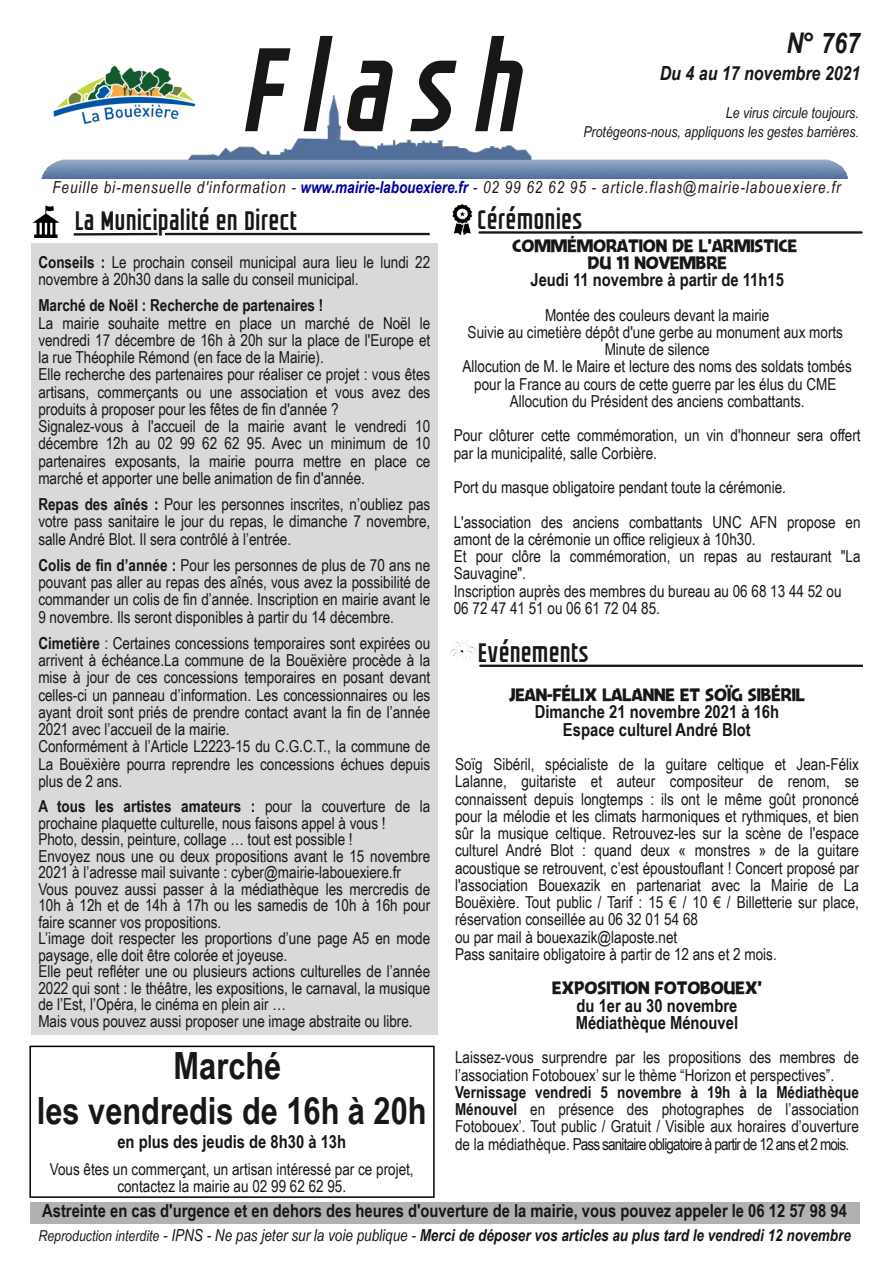
<style>
.page{position:relative;width:893px;height:1263px;background:#fff}
.page>*{position:absolute;margin:0;border:0;box-sizing:border-box;transform-origin:0 0}
.t1{font:italic 120px "GROTESKIA";letter-spacing:.145em;color:#181715}
.t2{font:700 37.5px/45px "Arial Narrow";color:#181715;text-align:center}
.t3{font:italic 700 28.5px "Arial Narrow";color:#181715}
.t4{font:27px "GROTESKIA";color:#181715}
.t5{font:italic 700 19.5px "Arial Narrow";color:#181715}
.t6{font:700 18px/17.2px "Arial Narrow";color:#181715;text-align:center}
.t7{font:18px/17.2px "Jengle Jungallery";color:#181715;text-align:center}
.t8{font:16.5px/17.2px "Arial Narrow";color:#181715}
.t9{font:italic 700 16.5px "Arial Narrow";color:#181715}
.t10{font:italic 16.5px "Arial Narrow";letter-spacing:.06em;color:#181715}
.t11{font:700 16.5px "Arial Narrow";color:#181715}
.t12{font:italic 15px/18.8px "Arial Narrow";letter-spacing:.005em;color:#181715;text-align:right}
.s1{font-family:"Arial";font-style:normal;font-size:12px}
.s2{font-weight:700;color:#009}
.s3{font-weight:700}
.s4{font-weight:400;font-size:15px}
.s5{font-weight:400}
</style>
<div class="page">
<div style="left:31px;top:244px;width:407px;height:791px;background:#d9d9d9"></div>
<img style="left:41px;top:65px;width:807px;height:113px">
<img style="left:32px;top:206px;width:28px;height:32px">
<hr style="left:74px;top:233px;width:83px;height:3px;background:#181715">
<hr style="left:165px;top:233px;width:265px;height:2px;background:#181715">
<img style="left:53px;top:66px;width:143px;height:60px">
<div style="left:30px;top:1202px;width:830px;height:21px;background:#b1b1b0"></div>
<img style="left:450px;top:639px;width:27px;height:21px">
<hr style="left:480px;top:665px;width:382px;height:2px;background:#181715">
<div style="left:29px;top:1045px;width:406px;height:153px;border:2px solid #000"></div>
<img style="left:452px;top:204px;width:21px;height:31px">
<hr style="left:479px;top:231px;width:383px;height:3px;background:#181715">
<h1 class="t1" style="left:245px;top:41px;width:281px">Flash</h1>
<h3 class="t3" style="left:786px;top:26px;width:75px">N° 767</h3>
<p class="t5" style="left:660px;top:61px;width:202px">Du 4 au 17 novembre 2021</p>
<p class="t12" style="left:583px;top:104px;width:277px">Le virus circule toujours.<br>Protégeons-nous, appliquons les gestes barrières<span class="s1">.</span></p>
<p class="t10" style="left:52px;top:177px;width:790px">Feuille bi-mensuelle d'information - <span class="s2">www.mairie-labouexiere.fr</span> - 02 99 62 62 95 - article.flash@mairie-labouexiere.fr</p>
<h3 class="t4" style="left:76px;top:210px;width:224px">La Municipalité en Direct</h3>
<p class="t8" style="left:38px;top:253px;width:393px"><span class="s3">Conseils :</span> Le prochain conseil municipal aura lieu le lundi 22 novembre à 20h30 dans la salle du conseil municipal.</p>
<p class="t11" style="left:38px;top:296px;width:286px">Marché de Noël : Recherche de partenaires !</p>
<p class="t8" style="left:38px;top:314px;width:393px">La mairie souhaite mettre en place un marché de Noël le vendredi 17 décembre de 16h à 20h sur la place de l'Europe et la rue Théophile Rémond (en face de la Mairie).<br>Elle recherche des partenaires pour réaliser ce projet : vous êtes artisans, commerçants ou une association et vous avez des produits à proposer pour les fêtes de fin d'année ?<br>Signalez-vous à l'accueil de la mairie avant le vendredi 10 décembre 12h au 02 99 62 62 95. Avec un minimum de 10 partenaires exposants, la mairie pourra mettre en place ce marché et apporter une belle animation de fin d'année.</p>
<p class="t8" style="left:38px;top:495px;width:393px;text-align:justify"><span class="s3">Repas des aînés :</span> Pour les personnes inscrites, n’oubliez pas votre pass sanitaire le jour du repas, le dimanche 7 novembre, salle André Blot. Il sera contrôlé à l’entrée.</p>
<p class="t8" style="left:38px;top:556px;width:393px;text-align:justify"><span class="s3">Colis de fin d’année :</span> Pour les personnes de plus de 70 ans ne pouvant pas aller au repas des aînés, vous avez la possibilité de commander un colis de fin d’année. Inscription en mairie avant le 9 novembre. Ils seront disponibles à partir du 14 décembre.</p>
<p class="t8" style="left:38px;top:634px;width:393px"><span class="s3">Cimetière</span> : Certaines concessions temporaires sont expirées ou arrivent à échéance.La commune de la Bouëxière procède à la mise à jour de ces concessions temporaires en posant devant celles-ci un panneau d’information. Les concessionnaires ou les ayant droit sont priés de prendre contact avant la fin de l’année 2021 avec l’accueil de la mairie.<br>Conformément à l’Article L2223-15 du C.G.C.T., la commune de La Bouëxière pourra reprendre les concessions échues depuis plus de 2 ans.</p>
<p class="t8" style="left:38px;top:798px;width:393px;line-height:16.5px"><span class="s3">A tous les artistes amateurs :</span> pour la couverture de la prochaine plaquette culturelle, nous faisons appel à vous !<br>Photo, dessin, peinture, collage … tout est possible !<br>Envoyez nous une ou deux propositions avant le 15 novembre 2021 à l’adresse mail suivante : cyber@mairie-labouexiere.fr Vous pouvez aussi passer à la médiathèque les mercredis de 10h à 12h et de 14h à 17h ou les samedis de 10h à 16h pour faire scanner vos propositions.<br>L’image doit respecter les proportions d’une page A5 en mode paysage, elle doit être colorée et joyeuse.<br>Elle peut refléter une ou plusieurs actions culturelles de l’année 2022 qui sont : le théâtre, les expositions, le carnaval, la musique de l’Est, l’Opéra, le cinéma en plein air …<br>Mais vous pouvez aussi proposer une image abstraite ou libre.</p>
<h2 class="t2" style="left:37px;top:1043px;width:391px">Marché<br>les vendredis de 16h à 20h</h2>
<p class="t6" style="left:117px;top:1133px;width:230px">en plus des jeudis de 8h30 à 13h</p>
<p class="t8" style="left:50px;top:1160px;width:365px;text-align:center">Vous êtes un commerçant, un artisan intéressé par ce projet, contactez la mairie au 02 99 62 62 95.</p>
<h3 class="t4" style="left:479px;top:209px;width:107px">Cérémonies</h3>
<p class="t7" style="left:512px;top:237px;width:287px">COMMÉMORATION DE L'ARMISTICE<br>DU 11 NOVEMBRE</p>
<p class="t6" style="left:530px;top:271px;width:255px">Jeudi 11 novembre à partir de 11h15</p>
<p class="t8" style="left:463px;top:306px;width:391px;text-align:center">Montée des couleurs devant la mairie<br>Suivie au cimetière dépôt d'une gerbe au monument aux morts Minute de silence<br>Allocution de M. le Maire et lecture des noms des soldats tombés pour la France au cours de cette guerre par les élus du CME Allocution du Président des anciens combattants.</p>
<p class="t8" style="left:454px;top:427px;width:408px">Pour clôturer cette commémoration, un vin d'honneur sera offert par la municipalité, salle Corbière.</p>
<p class="t8" style="left:454px;top:470px;width:408px;line-height:34.5px">Port du masque obligatoire pendant toute la cérémonie.<br>L'association des anciens combattants UNC AFN propose en</p>
<p class="t8" style="left:454px;top:530px;width:408px">amont de la cérémonie un office religieux à 10h30.<br>Et pour clôre la commémoration, un repas au restaurant "La Sauvagine".<br>Inscription auprès des membres du bureau au 06 68 13 44 52 ou 06 72 47 41 51 ou 06 61 72 04 85.</p>
<h3 class="t4" style="left:479px;top:642px;width:112px">Evénements</h3>
<p class="t7" style="left:509px;top:686px;width:298px">JEAN-FÉLIX LALANNE ET SOÏG SIBÉRIL</p>
<p class="t6" style="left:535px;top:703px;width:246px">Dimanche 21 novembre 2021 à 16h<br>Espace culturel André Blot</p>
<p class="t8" style="left:455px;top:755px;width:405px">Soïg Sibéril, spécialiste de la guitare celtique et Jean-Félix Lalanne, guitariste et auteur compositeur de renom, se connaissent depuis longtemps : ils ont le même goût prononcé pour la mélodie et les climats harmoniques et rythmiques, et bien sûr la musique celtique. Retrouvez-les sur la scène de l'espace culturel André Blot : quand deux « monstres » de la guitare acoustique se retrouvent, c’est époustouflant ! Concert proposé par l'association Bouexazik en partenariat avec la Mairie de La Bouëxière. Tout public / Tarif : 15 € / 10 € / Billetterie sur place, réservation conseillée au 06 32 01 54 68<br>ou par mail à bouexazik@laposte.net<br>Pass sanitaire obligatoire à partir de 12 ans et 2 mois.</p>
<p class="t7" style="left:552px;top:979px;width:211px">EXPOSITION FOTOBOUEX'</p>
<p class="t6" style="left:576px;top:996px;width:164px;text-align:left">du 1er au 30 novembre<br>Médiathèque Ménouvel</p>
<p class="t8" style="left:455px;top:1049px;width:405px">Laissez-vous surprendre par les propositions des membres de l’association Fotobouex’ sur le thème “Horizon et perspectives”.</p>
<p class="t8" style="left:455px;top:1083px;width:405px;text-align:justify"><span class="s3">Vernissage vendredi 5 novembre à 19h à la Médiathèque Ménouvel</span> en présence des photographes de l’association Fotobouex’. Tout public / Gratuit / Visible aux horaires d’ouverture de la médiathèque. Pass sanitaire obligatoire à partir de 12 ans et 2 mois.</p>
<p class="t6" style="left:42px;top:1201px;width:806px">Astreinte en cas d'urgence et en dehors des heures d'ouverture de la mairie, vous pouvez appeler le 06 12 57 98 94</p>
<p class="t9" style="left:39px;top:1225px;width:814px"><span class="s4">Reproduction interdite</span> <span class="s5">- IPNS - Ne pas jeter sur la voie publique -</span> Merci de déposer vos articles au plus tard le vendredi 12 novembre</p>
</div>
